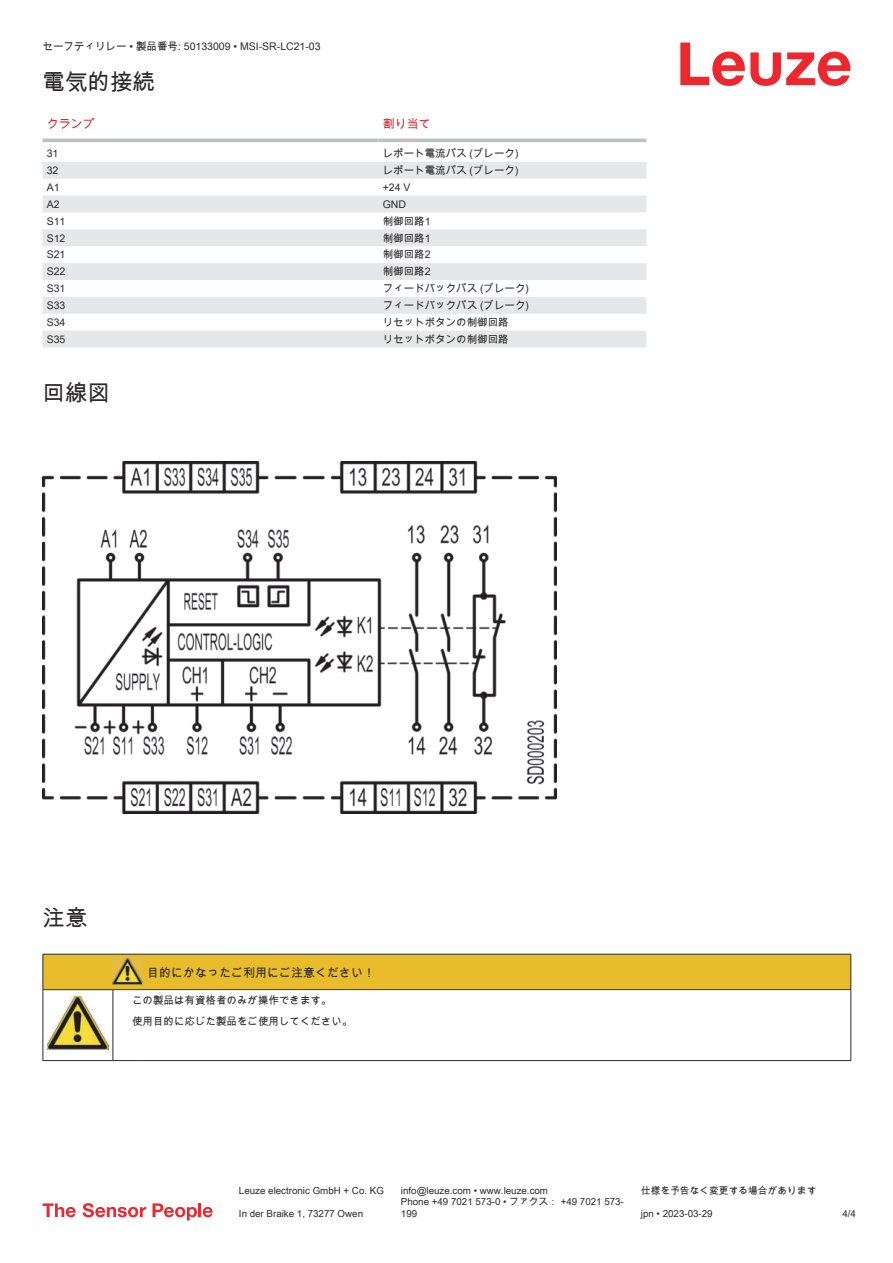
<style>
.page{position:relative;width:893px;height:1263px;background:#fff}
.page>*{position:absolute;margin:0;border:0;box-sizing:border-box;transform-origin:0 0}
.t1{font:22.5px "Arial Unicode MS";color:#2b292a}
.t2{font:12px "Arial Unicode MS";color:#2b292a}
.t3{font:12px "Arial Unicode MS";color:#db2a30}
.t4{font:10.5px/20.2px "Arial Unicode MS";color:#2b292a}
.t5{font:9.75px/11.7px "Arial Unicode MS";color:#2b292a}
</style>
<div class="page">
<svg style="left:680px;top:43px;width:170px;height:43px"></svg>
<svg style="left:43px;top:138px;width:603px;height:1px"></svg>
<svg style="left:43px;top:162px;width:603px;height:186px;fill:#e6e7e9"></svg>
<hr style="left:43px;top:139px;width:335px;height:3px;background:#bdbfc1">
<hr style="left:378px;top:139px;width:268px;height:3px;background:#bdbfc1">
<svg style="left:43px;top:1203px;width:33px;height:14px"></svg>
<svg style="left:83px;top:1203px;width:63px;height:14px"></svg>
<svg style="left:153px;top:1203px;width:44px;height:17px"></svg>
<hr style="left:198px;top:1203px;width:3px;height:14px;background:#ed272d">
<svg style="left:203px;top:1207px;width:10px;height:10px"></svg>
<img style="left:43px;top:461px;width:513px;height:352px">
<hr style="left:43px;top:990px;width:1px;height:66px;background:#2b292a">
<hr style="left:113px;top:990px;width:1px;height:66px;background:#2b292a">
<hr style="left:850px;top:990px;width:1px;height:66px;background:#2b292a">
<hr style="left:43px;top:1060px;width:70px;height:1px;background:#2b292a">
<hr style="left:113px;top:1060px;width:30px;height:1px;background:#2b292a">
<hr style="left:143px;top:1060px;width:708px;height:1px;background:#2b292a">
<img style="left:47px;top:1031px;width:61px;height:19px">
<svg style="left:43px;top:954px;width:808px;height:77px"></svg>
<p class="t4" style="left:43px;top:36px;width:280px">セーフティリレー • 製品番号: 50133009 • MSI-SR-LC21-03</p>
<h1 class="t1" style="left:43px;top:66px;width:114px">電気的接続</h1>
<p class="t3" style="left:47px;top:115px;width:49px">クランプ</p>
<p class="t3" style="left:383px;top:115px;width:49px">割り当て</p>
<p class="t4" style="left:47px;top:143px;width:13px">31</p>
<p class="t4" style="left:383px;top:143px;width:137px">レポート電流パス (ブレーク)</p>
<p class="t4" style="left:47px;top:160px;width:13px">32</p>
<p class="t4" style="left:383px;top:160px;width:137px">レポート電流パス (ブレーク)</p>
<p class="t4" style="left:47px;top:177px;width:14px">A1</p>
<p class="t4" style="left:383px;top:177px;width:29px">+24 V</p>
<p class="t4" style="left:47px;top:194px;width:14px">A2</p>
<p class="t4" style="left:383px;top:194px;width:25px">GND</p>
<p class="t4" style="left:47px;top:211px;width:20px">S11</p>
<p class="t4" style="left:383px;top:211px;width:49px">制御回路1</p>
<p class="t4" style="left:47px;top:227px;width:20px">S12</p>
<p class="t4" style="left:383px;top:227px;width:49px">制御回路1</p>
<p class="t4" style="left:47px;top:244px;width:20px">S21</p>
<p class="t4" style="left:383px;top:244px;width:49px">制御回路2</p>
<p class="t4" style="left:47px;top:262px;width:20px">S22</p>
<p class="t4" style="left:383px;top:261px;width:49px">制御回路2</p>
<p class="t4" style="left:47px;top:278px;width:20px">S31</p>
<p class="t4" style="left:383px;top:278px;width:148px">フィードバックパス (ブレーク)</p>
<p class="t4" style="left:47px;top:295px;width:20px">S33</p>
<p class="t4" style="left:383px;top:295px;width:148px">フィードバックパス (ブレーク)</p>
<p class="t4" style="left:47px;top:312px;width:20px">S34</p>
<p class="t4" style="left:383px;top:312px;width:127px">リセットボタンの制御回路</p>
<p class="t4" style="left:47px;top:329px;width:20px">S35</p>
<p class="t4" style="left:383px;top:329px;width:127px">リセットボタンの制御回路</p>
<h1 class="t1" style="left:43px;top:377px;width:69px">回線図</h1>
<h1 class="t1" style="left:43px;top:902px;width:46px">注意</h1>
<p class="t2" style="left:147px;top:964px;width:229px">目的にかなったご利用にご注意ください！</p>
<p class="t4" style="left:132px;top:990px;width:222px">この製品は有資格者のみが操作できます。<br>使用目的に応じた製品をご使用してください。</p>
<p class="t5" style="left:239px;top:1184px;width:146px">Leuze electronic GmbH + Co. KG</p>
<p class="t5" style="left:401px;top:1184px;width:149px">info@leuze.com • www.leuze.com</p>
<p class="t5" style="left:641px;top:1184px;width:177px">仕様を予告なく変更する場合があります</p>
<p class="t5" style="left:239px;top:1207px;width:126px">In der Braike 1, 73277 Owen</p>
<p class="t5" style="left:401px;top:1196px;width:224px">Phone +49 7021 573-0 • ファクス： +49 7021 573-<br>199</p>
<p class="t5" style="left:641px;top:1207px;width:73px">jpn • 2023-03-29</p>
<p class="t5" style="left:842px;top:1207px;width:15px">4 /4</p>
</div>
